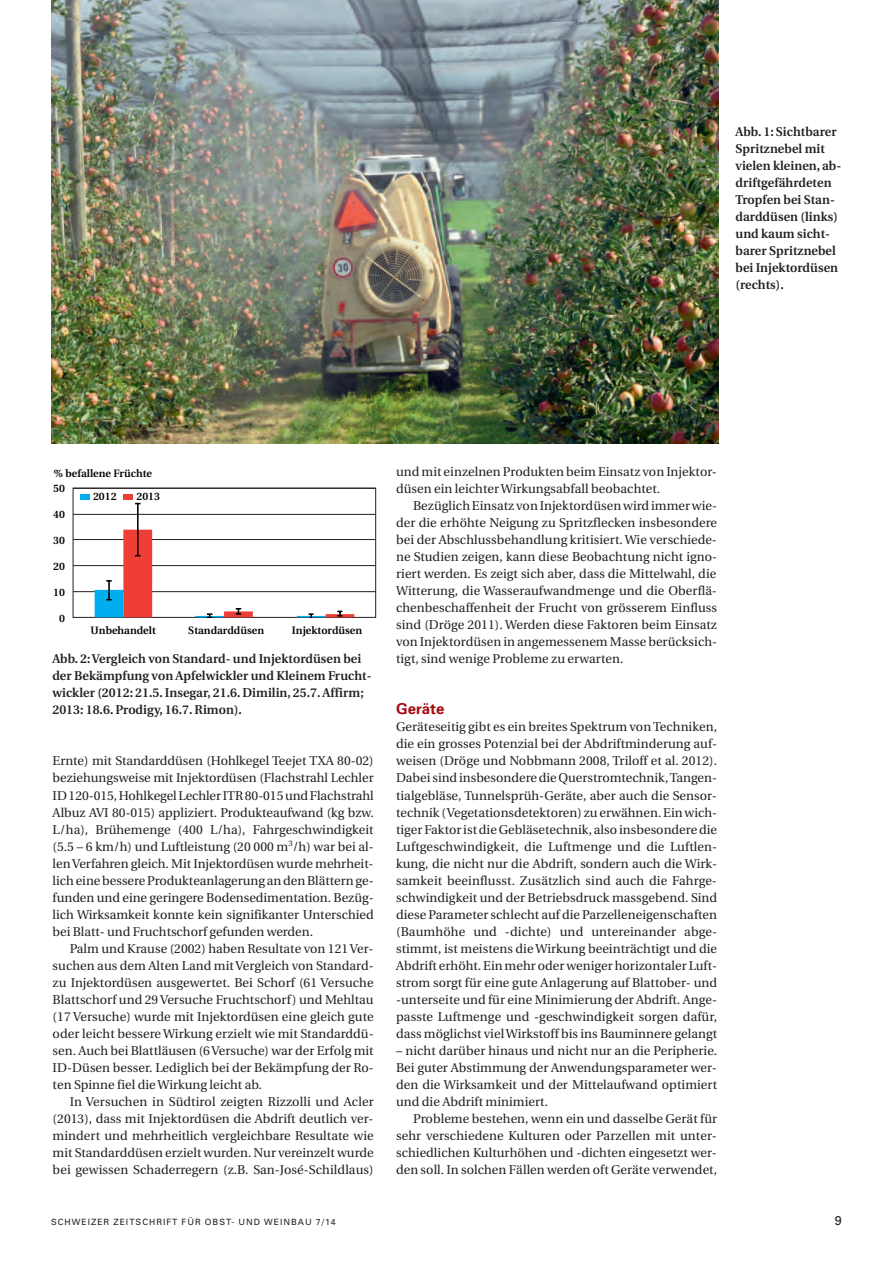
<style>
.page{position:relative;width:893px;height:1263px;background:#fff}
.page>*{position:absolute;margin:0;border:0;box-sizing:border-box;transform-origin:0 0}
.t1{font:700 15px "Univers";color:#a70a12}
.t2{font:12.75px/17px "Utopia";letter-spacing:.005em;color:#231f20;text-align:justify}
.t3{font:600 12.75px/17px "Utopia";letter-spacing:.005em;color:#231f20}
.t4{font:12.75px "Univers";color:#231f20}
.t5{font:600 10.65px "Utopia";color:#000}
.t6{font:8.7px "Univers";letter-spacing:.115em;color:#231f20}
</style>
<div class="page">
<img style="left:52px;top:0;width:667px;height:443px">
<div style="left:73px;top:488px;width:303px;height:130px;border:1px solid #231f20"></div>
<hr style="left:73px;top:591px;width:303px;height:1px;background:#231f20">
<hr style="left:73px;top:565px;width:303px;height:1px;background:#231f20">
<hr style="left:73px;top:539px;width:303px;height:1px;background:#231f20">
<hr style="left:73px;top:514px;width:303px;height:1px;background:#231f20">
<hr style="left:73px;top:488px;width:303px;height:1px;background:#231f20">
<hr style="left:137px;top:504px;width:2px;height:26px;background:#000">
<div style="left:80px;top:494px;width:10px;height:5px;background:#00aeef"></div>
<div style="left:124px;top:494px;width:9px;height:5px;background:#ee3e35"></div>
<svg style="left:95px;top:530px;width:259px;height:88px"></svg>
<p class="t3" style="left:735px;top:124px;width:107px">Abb. 1: Sichtbarer<br>Spritznebel mit vielen kleinen, ab&shy;driftgefährdeten<br>Tropfen bei Stan&shy;darddüsen (links) und kaum sicht&shy;barer Spritznebel bei Injektordüsen (rechts).</p>
<p class="t5" style="left:54px;top:469px;width:100px">% befallene Früchte</p>
<p class="t5" style="left:53px;top:484px;width:13px">50</p>
<p class="t5" style="left:53px;top:510px;width:13px">40</p>
<p class="t5" style="left:53px;top:536px;width:13px">30</p>
<p class="t5" style="left:53px;top:562px;width:13px">20</p>
<p class="t5" style="left:53px;top:588px;width:13px">10</p>
<p class="t5" style="left:59px;top:614px;width:7px">0</p>
<p class="t5" style="left:93px;top:492px;width:25px">2012</p>
<p class="t5" style="left:136px;top:492px;width:25px">2013</p>
<p class="t5" style="left:188px;top:626px;width:77px">Standarddüsen</p>
<p class="t5" style="left:292px;top:626px;width:72px">Injektordüsen</p>
<p class="t5" style="left:91px;top:626px;width:67px">Unbehandelt</p>
<p class="t3" style="left:52px;top:652px;width:321px">Abb. 2:Vergleich von Standard- und Injektordüsen bei der Bekämpfung von Apfelwickler und Kleinem Frucht&shy;wickler (2012: 21.5. Insegar, 21.6. Dimilin, 25.7. Affirm; 2013: 18.6. Prodigy, 16.7. Rimon).</p>
<p class="t2" style="left:53px;top:754px;width:323px">Ernte) mit Standarddüsen (Hohlkegel Teejet TXA 80-02) beziehungsweise mit Injektordüsen (Flachstrahl Lechler ID 120-015, Hohlkegel Lechler ITR 80-015 und Flachstrahl Albuz AVI 80-015) appliziert. Produkteaufwand (kg bzw.<br>L/ha), Brühemenge (400 L/ha), Fahrgeschwindigkeit (5.5 – 6 km/h) und Luftleistung (20 000 m<sup>3</sup>/h) war bei al&shy;len Verfahren gleich. Mit Injektordüsen wurde mehrheit&shy;lich eine bessere Produkteanlagerung an den Blättern ge&shy;funden und eine geringere Bodensedimentation. Bezüg&shy;lich Wirksamkeit konnte kein signifikanter Unterschied bei Blatt- und Fruchtschorf gefunden werden.</p>
<p class="t2" style="left:53px;top:941px;width:323px;text-indent:17px">Palm und Krause (2002) haben Resultate von 121 Ver&shy;suchen aus dem Alten Land mit Vergleich von Standard&shy;zu Injektordüsen ausgewertet. Bei Schorf (61 Versuche Blattschorf und 29 Versuche Fruchtschorf) und Mehltau (17 Versuche) wurde mit Injektordüsen eine gleich gute oder leicht bessere Wirkung erzielt wie mit Standarddü&shy;sen. Auch bei Blattläusen (6 Versuche) war der Erfolg mit ID-Düsen besser. Lediglich bei der Bekämpfung der Ro&shy;ten Spinne fiel die Wirkung leicht ab.</p>
<p class="t2" style="left:53px;top:1094px;width:323px;text-indent:17px">In Versuchen in Südtirol zeigten Rizzolli und Acler (2013), dass mit Injektordüsen die Abdrift deutlich ver&shy;mindert und mehrheitlich vergleichbare Resultate wie mit Standarddüsen erzielt wurden. Nur vereinzelt wurde bei gewissen Schaderregern (z.B. San-José-Schildlaus)</p>
<p class="t2" style="left:396px;top:464px;width:322px">und mit einzelnen Produkten beim Einsatz von Injektor&shy;düsen ein leichter Wirkungsabfall beobachtet.</p>
<p class="t2" style="left:396px;top:499px;width:323px;text-indent:17px">Bezüglich Einsatz von Injektordüsen wird immer wie&shy;der die erhöhte Neigung zu Spritzflecken insbesondere bei der Abschlussbehandlung kritisiert. Wie verschiede&shy;ne Studien zeigen, kann diese Beobachtung nicht igno&shy;riert werden. Es zeigt sich aber, dass die Mittelwahl, die Witterung, die Wasseraufwandmenge und die Oberflä&shy;chenbeschaffenheit der Frucht von grösserem Einfluss sind (Dröge 2011). Werden diese Faktoren beim Einsatz von Injektordüsen in angemessenem Masse berücksich&shy;tigt, sind wenige Probleme zu erwarten.</p>
<p class="t1" style="left:396px;top:704px;width:50px">Geräte</p>
<p class="t2" style="left:396px;top:720px;width:323px">Geräteseitig gibt es ein breites Spektrum von Techniken, die ein grosses Potenzial bei der Abdriftminderung auf&shy;weisen (Dröge und Nobbmann 2008, Triloff et al. 2012).<br>Dabei sind insbesondere die Querstromtechnik,Tangen&shy;tialgebläse, Tunnelsprüh-Geräte, aber auch die Sensor&shy;technik (Vegetationsdetektoren) zu erwähnen. Ein wich&shy;tiger Faktor ist die Gebläsetechnik, also insbesondere die Luftgeschwindigkeit, die Luftmenge und die Luftlen&shy;kung, die nicht nur die Abdrift, sondern auch die Wirk&shy;samkeit beeinflusst. Zusätzlich sind auch die Fahrge&shy;schwindigkeit und der Betriebsdruck massgebend. Sind diese Parameter schlecht auf die Parzelleneigenschaften (Baumhöhe und -dichte) und untereinander abge&shy;stimmt, ist meistens die Wirkung beeinträchtigt und die Abdrift erhöht. Ein mehr oder weniger horizontaler Luft&shy;strom sorgt für eine gute Anlagerung auf Blattober- und -unterseite und für eine Minimierung der Abdrift. Ange&shy;passte Luftmenge und -geschwindigkeit sorgen dafür, dass möglichst viel Wirkstoff bis ins Bauminnere gelangt</p>
<p class="t2" style="left:396px;top:1043px;width:323px">– nicht darüber hinaus und nicht nur an die Peripherie.<br>Bei guter Abstimmung der Anwendungsparameter wer&shy;den die Wirksamkeit und der Mittelaufwand optimiert und die Abdrift minimiert.</p>
<p class="t2" style="left:396px;top:1111px;width:323px;text-indent:17px">Probleme bestehen, wenn ein und dasselbe Gerät für sehr verschiedene Kulturen oder Parzellen mit unter&shy;schiedlichen Kulturhöhen und -dichten eingesetzt wer&shy;den soll. In solchen Fällen werden oft Geräte verwendet,</p>
<p class="t6" style="left:51px;top:1218px;width:286px">SCHWEIZER ZEITSCHRIFT FÜR OBST- UND WEINBAU 7/14</p>
<p class="t4" style="left:835px;top:1215px;width:9px">9</p>
</div>
